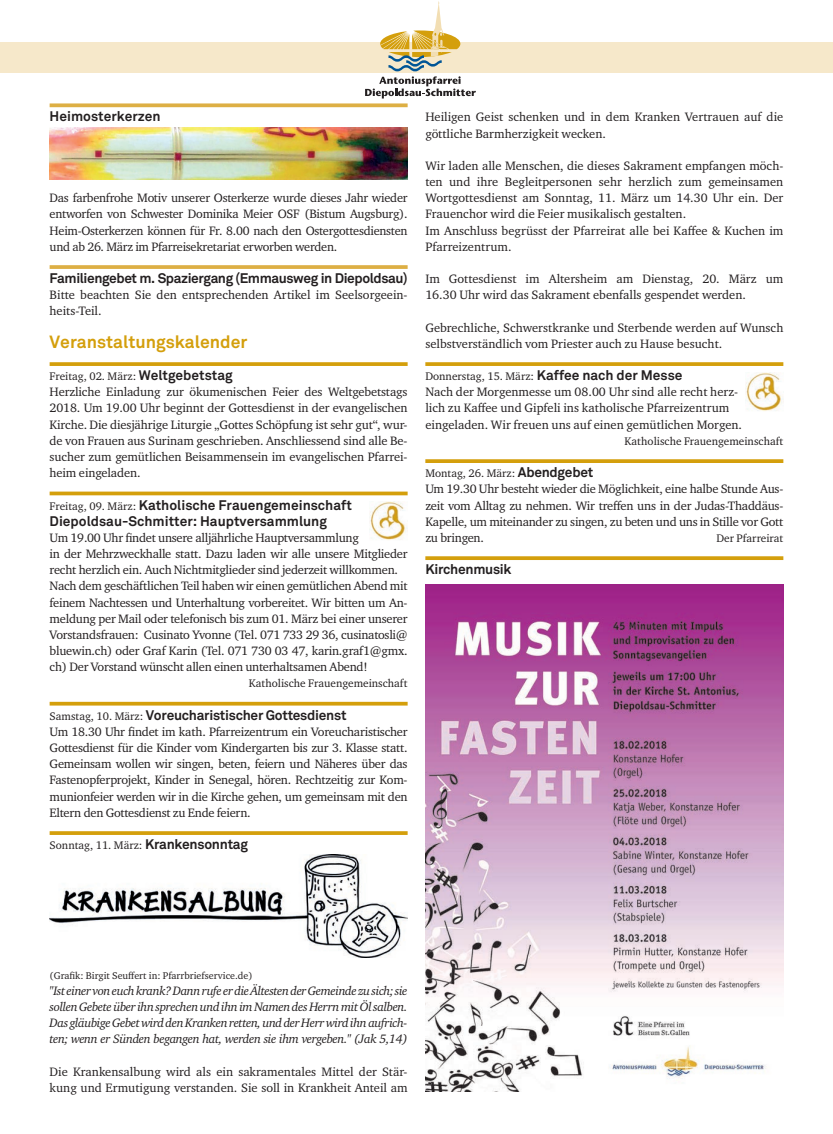
<style>
.page{position:relative;width:833px;height:1134px;background:#fff}
.page>*{position:absolute;margin:0;border:0;box-sizing:border-box;transform-origin:0 0}
.t1{font:700 17.5px "Akkurat";color:#d49f0c}
.t2{font:700 13.75px "Akkurat";letter-spacing:-.02em;color:#231f20}
.t3{font:700 13.75px "Akkurat";color:#231f20}
.t4{font:12.5px/16.1px "Charter ITC Std";color:#231f20;text-align:justify}
.t5{font:italic 12.5px/16.1px "Charter ITC Std";letter-spacing:-.03em;color:#231f20;text-align:justify}
.t6{font:12.5px/16.1px "Charter ITC Std";letter-spacing:-.02em;color:#231f20}
.t7{font:11.25px "Charter ITC Std";color:#231f20}
.t8{font:10px "Charter ITC Std";color:#231f20}
.s1{font-family:"Akkurat";font-weight:700;font-size:13.75px}
.s2{font-family:"Charter ITC Std";font-weight:400;font-size:11.25px}
</style>
<div class="page">
<svg style="left:50px;top:103px;width:357px;height:4px"></svg>
<svg style="left:50px;top:265px;width:357px;height:4px"></svg>
<svg style="left:50px;top:362px;width:357px;height:4px"></svg>
<hr style="left:50px;top:492px;width:357px;height:3px;background:#d49f0c">
<hr style="left:50px;top:702px;width:357px;height:3px;background:#d49f0c">
<svg style="left:50px;top:831px;width:357px;height:4px"></svg>
<svg style="left:425px;top:362px;width:358px;height:4px"></svg>
<svg style="left:425px;top:459px;width:358px;height:4px"></svg>
<svg style="left:425px;top:556px;width:358px;height:4px"></svg>
<div style="left:0;top:43px;width:833px;height:30px;background:#f6e8ca"></div>
<svg style="left:365px;top:1px;width:111px;height:98px"></svg>
<img style="left:369px;top:502px;width:38px;height:38px">
<img style="left:50px;top:128px;width:357px;height:52px">
<img style="left:50px;top:855px;width:357px;height:103px">
<img style="left:745px;top:372px;width:38px;height:39px">
<img style="left:425px;top:584px;width:358px;height:507px">
<p class="t3" style="left:50px;top:108px;width:112px">Heimosterkerzen</p>
<p class="t4" style="left:50px;top:190px;width:359px">Das farbenfrohe Motiv unserer Osterkerze wurde dieses Jahr wieder entworfen von Schwester Dominika Meier OSF (Bistum Augsburg).<br>Heim-Osterkerzen können für Fr. 8.00 nach den Ostergottesdiensten und ab 26. März im Pfarreisekretariat erworben werden.</p>
<p class="t2" style="left:50px;top:270px;width:359px">Familiengebet m. Spaziergang (Emmausweg in Diepoldsau)</p>
<p class="t4" style="left:50px;top:287px;width:359px">Bitte beachten Sie den entsprechenden Artikel im Seelsorgeein&shy;heits-Teil.</p>
<p class="t1" style="left:50px;top:331px;width:199px">Veranstaltungskalender</p>
<p class="t7" style="left:50px;top:369px;width:185px">Freitag, 02. März: <span class="s1">Weltgebetstag</span></p>
<p class="t4" style="left:50px;top:384px;width:359px">Herzliche Einladung zur ökumenischen Feier des Weltgebetstags 2018. Um 19.00 Uhr beginnt der Gottesdienst in der evangelischen Kirche. Die diesjährige Liturgie „Gottes Schöpfung ist sehr gut“, wur&shy;de von Frauen aus Surinam geschrieben. Anschliessend sind alle Be&shy;sucher zum gemütlichen Beisammensein im evangelischen Pfarrei&shy;heim eingeladen.</p>
<p class="t3" style="left:50px;top:496px;width:304px"><span class="s2">Freitag, 09. März:</span> Katholische Frauengemeinschaft</p>
<p class="t3" style="left:50px;top:512px;width:279px">Diepoldsau-Schmitter: Hauptversammlung</p>
<p class="t6" style="left:50px;top:529px;width:311px">Um 19.00 Uhr findet unsere alljährliche Hauptversammlung</p>
<p class="t6" style="left:50px;top:545px;width:359px">in der Mehrzweckhalle statt. Dazu laden wir alle unsere Mitglieder recht herzlich ein. Auch Nichtmitglieder sind jederzeit willkommen.</p>
<p class="t4" style="left:50px;top:578px;width:359px">Nach dem geschäftlichen Teil haben wir einen gemütlichen Abend mit feinem Nachtessen und Unterhaltung vorbereitet. Wir bitten um An&shy;meldung per Mail oder telefonisch bis zum 01. März bei einer unserer Vorstandsfrauen: Cusinato Yvonne (Tel. 071 733 29 36, cusinatosli@ bluewin.ch) oder Graf Karin (Tel. 071 730 03 47, karin.graf1@gmx. ch) Der Vorstand wünscht allen einen unterhaltsamen Abend!</p>
<p class="t7" style="left:249px;top:676px;width:160px">Katholische Frauengemeinschaft</p>
<p class="t2" style="left:50px;top:706px;width:298px"><span class="s2">Samstag, 10. März:</span> Voreucharistischer Gottesdienst</p>
<p class="t4" style="left:50px;top:723px;width:359px">Um 18.30 Uhr findet im kath. Pfarreizentrum ein Voreucharistischer Gottesdienst für die Kinder vom Kindergarten bis zur 3. Klasse statt.<br>Gemeinsam wollen wir singen, beten, feiern und Näheres über das Fastenopferprojekt, Kinder in Senegal, hören. Rechtzeitig zur Kom&shy;munionfeier werden wir in die Kirche gehen, um gemeinsam mit den Eltern den Gottesdienst zu Ende feiern.</p>
<p class="t7" style="left:50px;top:838px;width:200px">Sonntag, 11. März: <span class="s1">Krankensonntag</span></p>
<p class="t4" style="left:425px;top:109px;width:359px">Heiligen Geist schenken und in dem Kranken Vertrauen auf die göttliche Barmherzigkeit wecken.</p>
<p class="t4" style="left:425px;top:157px;width:359px">Wir laden alle Menschen, die dieses Sakrament empfangen möch&shy;ten und ihre Begleitpersonen sehr herzlich zum gemeinsamen Wortgottesdienst am Sonntag, 11. März um 14.30 Uhr ein. Der Frauenchor wird die Feier musikalisch gestalten.</p>
<p class="t4" style="left:425px;top:222px;width:359px">Im Anschluss begrüsst der Pfarreirat alle bei Kaffee &amp; Kuchen im<br>Pfarreizentrum.</p>
<p class="t4" style="left:425px;top:271px;width:359px">Im Gottesdienst im Altersheim am Dienstag, 20. März um</p>
<p class="t4" style="left:425px;top:287px;width:322px">16.30 Uhr wird das Sakrament ebenfalls gespendet werden.</p>
<p class="t4" style="left:425px;top:319px;width:359px">Gebrechliche, Schwerstkranke und Sterbende werden auf Wunsch selbstverständlich vom Priester auch zu Hause besucht.</p>
<p class="t7" style="left:425px;top:369px;width:259px">Donnerstag, 15. März: <span class="s1">Kaffee nach der Messe</span></p>
<p class="t4" style="left:425px;top:384px;width:314px">Nach der Morgenmesse um 08.00 Uhr sind alle recht herz-</p>
<p class="t4" style="left:425px;top:400px;width:305px">lich zu Kaffee und Gipfeli ins katholische Pfarreizentrum</p>
<p class="t4" style="left:425px;top:416px;width:318px">eingeladen. Wir freuen uns auf einen gemütlichen Morgen.</p>
<p class="t7" style="left:624px;top:434px;width:160px">Katholische Frauengemeinschaft</p>
<p class="t7" style="left:425px;top:466px;width:169px">Montag, 26. März: <span class="s1">Abendgebet</span></p>
<p class="t4" style="left:425px;top:481px;width:359px">Um 19.30 Uhr besteht wieder die Möglichkeit, eine halbe Stunde Aus&shy;zeit vom Alltag zu nehmen. Wir treffen uns in der Judas-Thaddäus-Kapelle, um miteinander zu singen, zu beten und uns in Stille vor Gott zu bringen.</p>
<p class="t7" style="left:716px;top:531px;width:68px">Der Pfarreirat</p>
<p class="t2" style="left:425px;top:561px;width:88px">Kirchenmusik</p>
<p class="t8" style="left:50px;top:969px;width:204px">(Grafik: Birgit Seuffert in: Pfarrbriefservice.de)</p>
<p class="t5" style="left:50px;top:982px;width:359px">"Ist einer von euch krank? Dann rufe er die Ältesten der Gemeinde zu sich; sie sollen Gebete über ihn sprechen und ihn im Namen des Herrn mit Öl salben.<br>Das gläubige Gebet wird den Kranken retten, und der Herr wird ihn aufrich&shy;ten; wenn er Sünden begangen hat, werden sie ihm vergeben." (Jak 5,14)</p>
<p class="t4" style="left:50px;top:1063px;width:359px">Die Krankensalbung wird als ein sakramentales Mittel der Stär&shy;kung und Ermutigung verstanden. Sie soll in Krankheit Anteil am</p>
</div>
